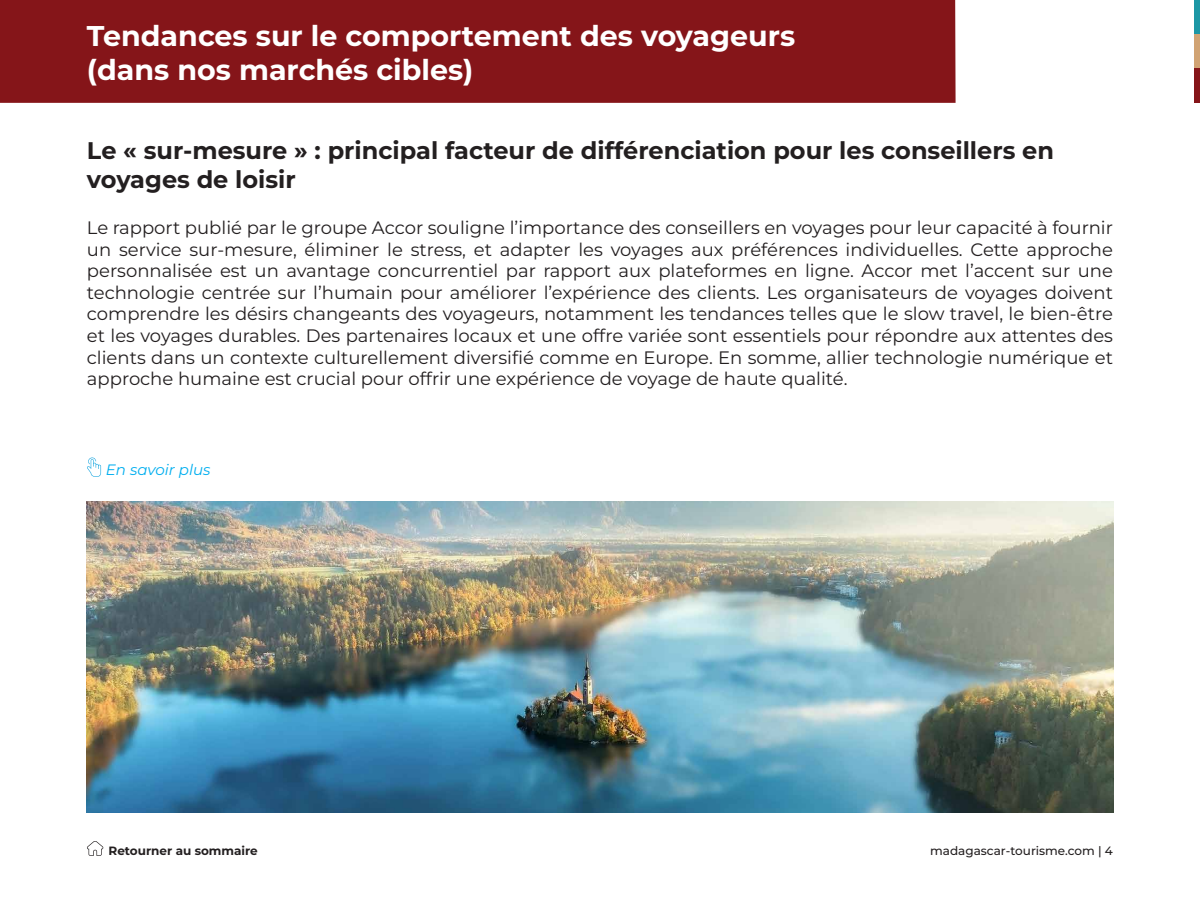
<style>
.page{position:relative;width:1200px;height:898px;background:#fff}
.page>*{position:absolute;margin:0;border:0;box-sizing:border-box;transform-origin:0 0}
.Theme{font:700 28.5px/34.2px "Montserrat";color:#fff}
.TITRE{font:700 24px/28.8px "Montserrat";color:#231f20}
.texte{font:18px/21.6px "Montserrat";color:#231f20;text-align:justify}
.en_savoir_plu{font:italic 15px "Montserrat";color:#00aeef}
.t1{font:500 12px "Montserrat";color:#231f20}
.Retourner{font:700 12px "Montserrat";color:#231f20}
</style>
<div class="page">
<div style="left:1194px;top:0;width:5px;height:34px;background:#1d97a5"></div>
<div style="left:1194px;top:34px;width:5px;height:35px;background:#d1a373"></div>
<div style="left:1194px;top:69px;width:5px;height:34px;background:#851519"></div>
<div style="left:0;top:0;width:955px;height:103px;background:#851519"></div>
<svg style="left:87px;top:457px;width:14px;height:19px"></svg>
<img style="left:87px;top:501px;width:1025px;height:311px">
<svg style="left:87px;top:841px;width:16px;height:14px"></svg>
<p class="Theme" style="left:87px;top:18px;width:709px">Tendances sur le comportement des voyageurs (dans nos marchés cibles)</p>
<p class="TITRE" style="left:87px;top:136px;width:968px">Le « sur-mesure » : principal facteur de différenciation pour les conseillers en voyages de loisir</p>
<p class="texte" style="left:87px;top:216px;width:1027px">Le rapport publié par le groupe Accor souligne l’importance des conseillers en voyages pour leur capacité à fournir un service sur-mesure, éliminer le stress, et adapter les voyages aux préférences individuelles. Cette approche personnalisée est un avantage concurrentiel par rapport aux plateformes en ligne. Accor met l’accent sur une technologie centrée sur l’humain pour améliorer l’expérience des clients. Les organisateurs de voyages doivent comprendre les désirs changeants des voyageurs, notamment les tendances telles que le slow travel, le bien-être et les voyages durables. Des partenaires locaux et une offre variée sont essentiels pour répondre aux attentes des clients dans un contexte culturellement diversifié comme en Europe. En somme, allier technologie numérique et approche humaine est crucial pour offrir une expérience de voyage de haute qualité.</p>
<p class="en_savoir_plu" style="left:106px;top:459px;width:106px">En savoir plus</p>
<p class="Retourner" style="left:108px;top:842px;width:151px">Retourner au sommaire</p>
<p class="t1" style="left:929px;top:842px;width:184px">madagascar-tourisme.com | 4</p>
</div>
